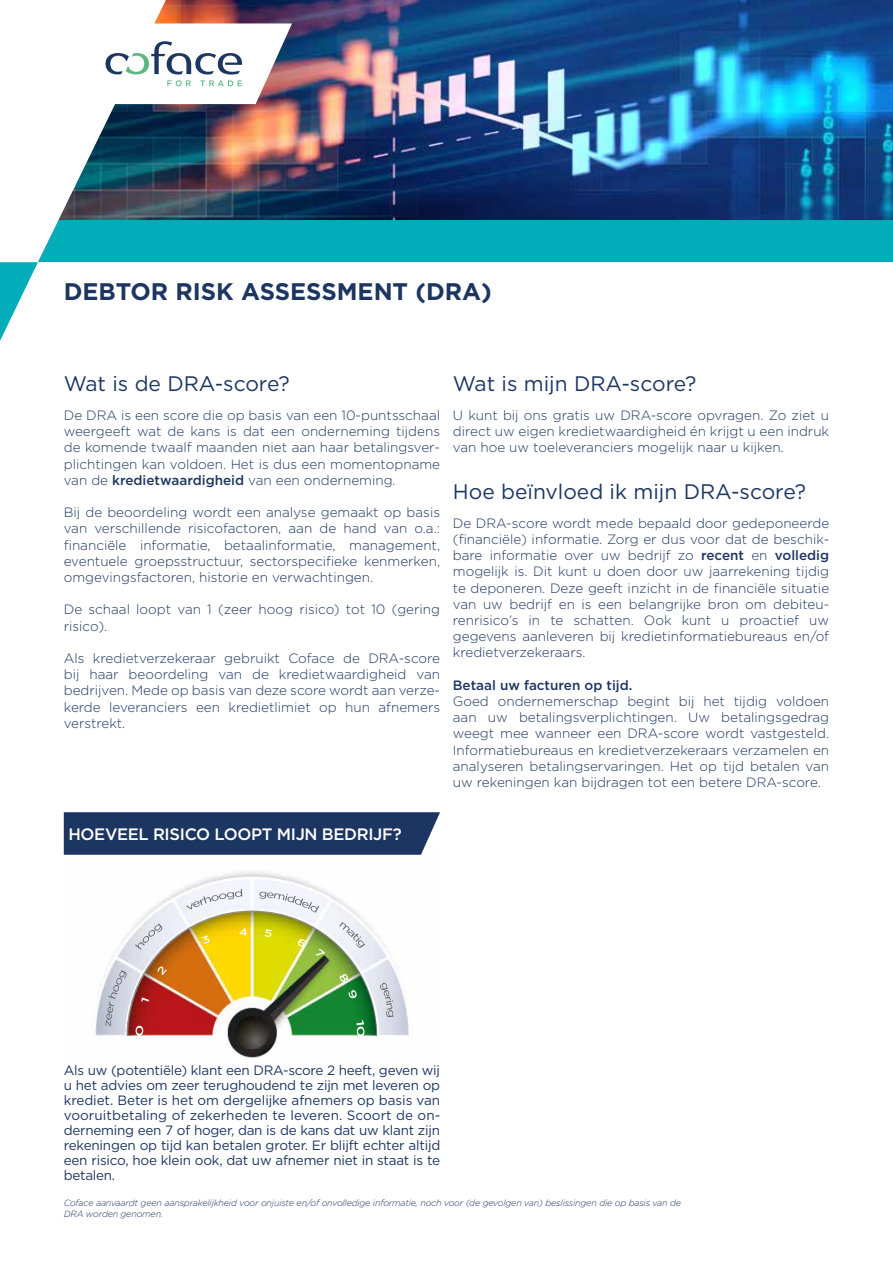
<style>
.page{position:relative;width:893px;height:1263px;background:#fff}
.page>*{position:absolute;margin:0;border:0;box-sizing:border-box;transform-origin:0 0}
.t1{font:700 24px "Gotham";color:#1d3661}
.t2{font:21px "Gotham";color:#1d3661}
.t3{font:500 16.5px "Gotham";letter-spacing:-.02em;color:#fff}
.t4{font:300 13.5px/16.2px "Gotham";color:#1d3661;text-align:justify}
.t5{font:13.5px/15px "Gotham";letter-spacing:-.015em;color:#1d3661;text-align:justify}
.t6{font:500 13.5px "Gotham";color:#1d3661}
.t7{font:italic 300 9px/10.8px "Gotham";letter-spacing:-.02em;color:#1d3661}
.s1{font-weight:500}
</style>
<div class="page">
<img style="left:95px;top:1031px;width:314px;height:27px">
<img style="left:95px;top:872px;width:314px;height:159px">
<img style="left:127px;top:1031px;width:250px;height:5px">
<img style="left:127px;top:910px;width:250px;height:121px">
<img style="left:158px;top:928px;width:189px;height:54px">
<img style="left:106px;top:970px;width:21px;height:50px">
<img style="left:259px;top:892px;width:45px;height:15px">
<img style="left:339px;top:922px;width:26px;height:26px">
<img style="left:380px;top:983px;width:13px;height:34px">
<img style="left:135px;top:923px;width:27px;height:27px">
<img style="left:193px;top:889px;width:49px;height:18px">
<div style="left:64px;top:812px;width:376px;height:43px;background:#1d3661"></div>
<img style="left:0;top:0;width:893px;height:341px">
<h1 class="t1" style="left:64px;top:276px;width:430px">DEBTOR RISK ASSESSMENT (DRA)</h1>
<h2 class="t2" style="left:64px;top:370px;width:228px">Wat is de DRA-score?</h2>
<p class="t4" style="left:64px;top:407px;width:378px">De DRA is een score die op basis van een 10-puntsschaal weergeeft wat de kans is dat een onderneming tijdens de komende twaalf maanden niet aan haar betalingsver&shy;plichtingen kan voldoen. Het is dus een momentopname van de <span class="s1">kredietwaardigheid</span> van een onderneming.</p>
<p class="t4" style="left:64px;top:504px;width:378px">Bij de beoordeling wordt een analyse gemaakt op basis van verschillende risicofactoren, aan de hand van o.a.: financiële informatie, betaalinformatie, management, eventuele groepsstructuur, sectorspecifieke kenmerken, omgevingsfactoren, historie en verwachtingen.</p>
<p class="t4" style="left:64px;top:601px;width:378px">De schaal loopt van 1 (zeer hoog risico) tot 10 (gering risico).</p>
<p class="t4" style="left:64px;top:650px;width:378px">Als kredietverzekeraar gebruikt Coface de DRA-score bij haar beoordeling van de kredietwaardigheid van bedrijven. Mede op basis van deze score wordt aan verze&shy;kerde leveranciers een kredietlimiet op hun afnemers verstrekt.</p>
<h2 class="t2" style="left:453px;top:370px;width:245px">Wat is mijn DRA-score?</h2>
<p class="t4" style="left:453px;top:407px;width:378px">U kunt bij ons gratis uw DRA-score opvragen. Zo ziet u direct uw eigen kredietwaardigheid én krijgt u een indruk van hoe uw toeleveranciers mogelijk naar u kijken.</p>
<h2 class="t2" style="left:453px;top:478px;width:355px">Hoe beïnvloed ik mijn DRA-score?</h2>
<p class="t4" style="left:453px;top:515px;width:378px">De DRA-score wordt mede bepaald door gedeponeerde (financiële) informatie. Zorg er dus voor dat de beschik&shy;bare informatie over uw bedrijf zo <span class="s1">recent</span> en <span class="s1">volledig </span>mogelijk is. Dit kunt u doen door uw jaarrekening tijdig te deponeren. Deze geeft inzicht in de financiële situatie van uw bedrijf en is een belangrijke bron om debiteu&shy;renrisico’s in te schatten. Ook kunt u proactief uw gegevens aanleveren bij kredietinformatiebureaus en/of kredietverzekeraars.</p>
<p class="t6" style="left:453px;top:676px;width:181px">Betaal uw facturen op tijd.</p>
<p class="t4" style="left:453px;top:693px;width:378px">Goed ondernemerschap begint bij het tijdig voldoen aan uw betalingsverplichtingen. Uw betalingsgedrag weegt mee wanneer een DRA-score wordt vastgesteld.<br>Informatiebureaus en kredietverzekeraars verzamelen en analyseren betalingservaringen. Het op tijd betalen van uw rekeningen kan bijdragen tot een betere DRA-score.</p>
<p class="t3" style="left:68px;top:823px;width:335px">HOEVEEL RISICO LOOPT MIJN BEDRIJF?</p>
<p class="t5" style="left:64px;top:1062px;width:378px">Als uw (potentiële) klant een DRA-score 2 heeft, geven wij u het advies om zeer terughoudend te zijn met leveren op krediet. Beter is het om dergelijke afnemers op basis van vooruitbetaling of zekerheden te leveren. Scoort de on&shy;derneming een 7 of hoger, dan is de kans dat uw klant zijn rekeningen op tijd kan betalen groter. Er blijft echter altijd een risico, hoe klein ook, dat uw afnemer niet in staat is te betalen.</p>
<p class="t7" style="left:64px;top:1197px;width:619px">Coface aanvaardt geen aansprakelijkheid voor onjuiste en/of onvolledige informatie, noch voor (de gevolgen van) beslissingen die op basis van de<br>DRA worden genomen.</p>
</div>
